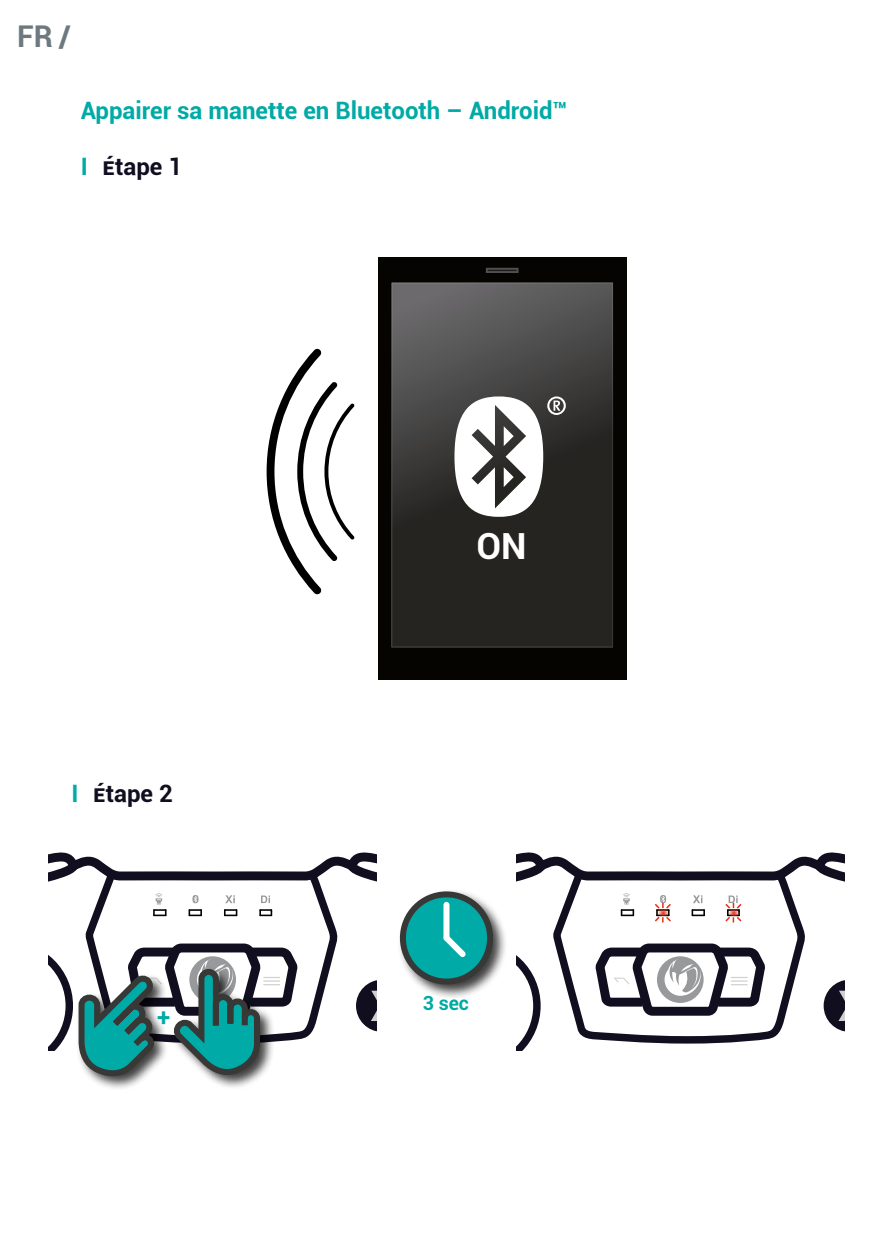
<style>
.page{position:relative;width:893px;height:1259px;background:#fff}
.page>*{position:absolute;margin:0;border:0;box-sizing:border-box;transform-origin:0 0}
.t1{font:700 36px "Roboto";color:#fff}
.t2{font:700 30px "Roboto";color:#6d797f}
.t3{font:700 24px "Roboto";color:#00aaa6}
.t4{font:700 24px "Roboto";color:#100e1f}
.t5{font:700 19.5px "Roboto";color:#00aaa6}
.s1{color:#00aaa6}
</style>
<div class="page">
<svg style="left:49px;top:852px;width:326px;height:86px"></svg>
<svg style="left:340px;top:854px;width:36px;height:59px"></svg>
<svg style="left:87px;top:864px;width:257px;height:174px"></svg>
<svg style="left:356px;top:980px;width:20px;height:51px"></svg>
<svg style="left:225px;top:895px;width:10px;height:8px"></svg>
<svg style="left:261px;top:895px;width:9px;height:8px"></svg>
<svg style="left:192px;top:895px;width:7px;height:8px"></svg>
<svg style="left:259px;top:909px;width:13px;height:7px"></svg>
<svg style="left:224px;top:909px;width:13px;height:7px"></svg>
<svg style="left:189px;top:909px;width:13px;height:7px"></svg>
<svg style="left:153px;top:893px;width:14px;height:23px"></svg>
<div style="left:397px;top:888px;width:111px;height:111px;background:#000;opacity:.75"></div>
<div style="left:403px;top:894px;width:87px;height:87px;background:#00aaa6;border-radius:50%"></div>
<div style="left:400px;top:891px;width:93px;height:93px;border:6px solid #383937;border-radius:50%"></div>
<div style="left:443px;top:905px;width:6px;height:33px;background:#fff"></div>
<svg style="left:443px;top:929px;width:23px;height:29px"></svg>
<div style="left:171px;top:966px;width:104px;height:124px;background:#000;opacity:.75"></div>
<div style="left:76px;top:972px;width:93px;height:119px;background:#000;opacity:.75"></div>
<svg style="left:49px;top:938px;width:256px;height:144px"></svg>
<div style="left:378px;top:257px;width:248px;height:422px;background:#050400"></div>
<svg style="left:392px;top:283px;width:221px;height:364px;background:#3a3837"></svg>
<svg style="left:486px;top:268px;width:32px;height:5px"></svg>
<svg style="left:454px;top:396px;width:112px;height:121px;background:#9a9998"></svg>
<svg style="left:267px;top:348px;width:88px;height:247px"></svg>
<svg style="left:516px;top:852px;width:327px;height:198px"></svg>
<svg style="left:808px;top:854px;width:36px;height:59px"></svg>
<svg style="left:555px;top:864px;width:256px;height:183px"></svg>
<svg style="left:824px;top:979px;width:20px;height:53px"></svg>
<svg style="left:693px;top:895px;width:9px;height:8px"></svg>
<svg style="left:692px;top:909px;width:13px;height:7px"></svg>
<svg style="left:621px;top:893px;width:13px;height:23px"></svg>
<svg style="left:588px;top:938px;width:184px;height:82px"></svg>
<svg style="left:653px;top:895px;width:19px;height:28px"></svg>
<svg style="left:724px;top:895px;width:19px;height:28px"></svg>
<p class="t2" style="left:17px;top:15px;width:56px">FR /</p>
<p class="t3" style="left:81px;top:94px;width:488px">Appairer sa manette en Bluetooth – Android™</p>
<p class="t4" style="left:81px;top:150px;width:103px"><span class="s1">I</span> Étape 1</p>
<h1 class="t1" style="left:476px;top:521px;width:52px">ON</h1>
<p class="t4" style="left:71px;top:776px;width:103px"><span class="s1">I</span> Étape 2</p>
<p class="t3" style="left:157px;top:1000px;width:15px">+</p>
<p class="t5" style="left:423px;top:989px;width:48px">3 sec</p>
</div>
